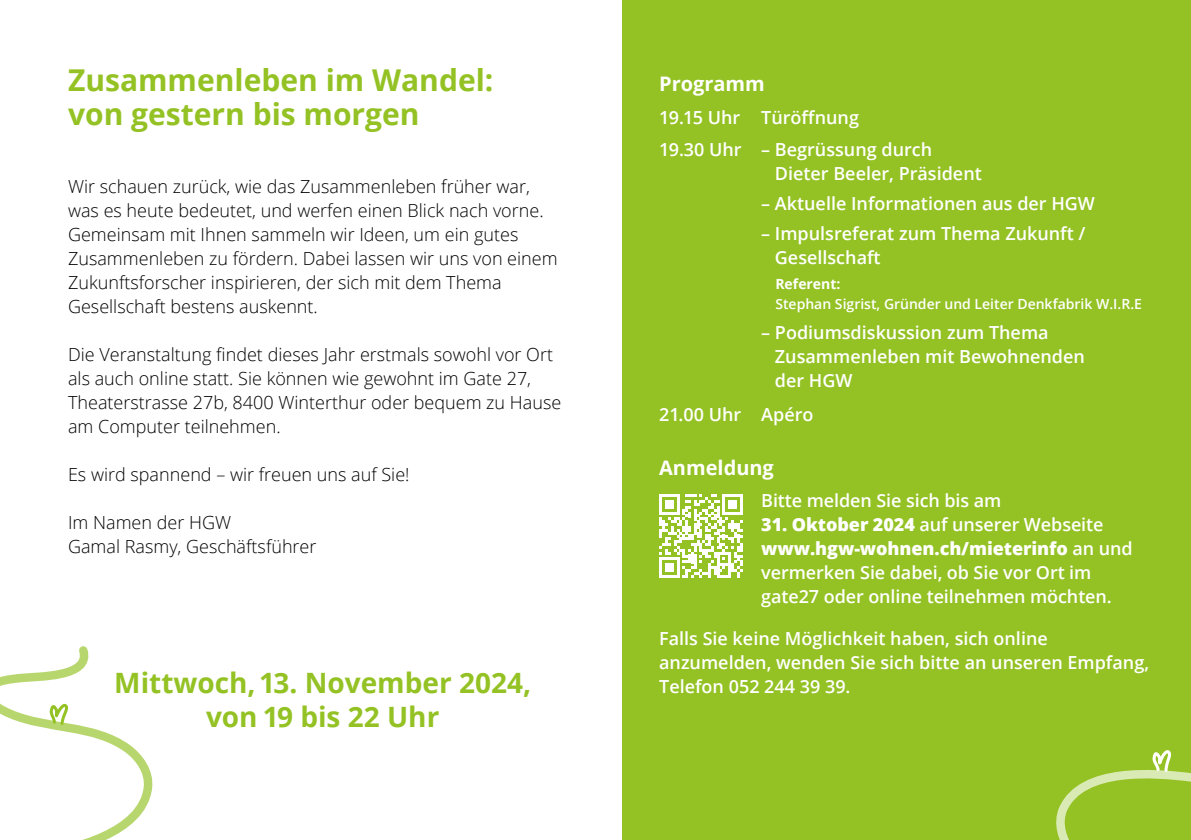
<style>
.page{position:relative;width:1191px;height:840px;background:#fff}
.page>*{position:absolute;margin:0;border:0;box-sizing:border-box;transform-origin:0 0}
.t1{font:700 30px/34px "Open Sans";color:#94c224}
.t2{font:700 28px/34px "Open Sans";color:#94c224;text-align:center}
.t3{font:700 20px "Open Sans";color:#fff}
.t4{font:300 18px/24px "Open Sans";color:#000}
.t5{font:600 18px/24px "Open Sans";color:#fff}
.t6{font:600 14px "Open Sans";color:#fff}
.t7{font:700 14px "Open Sans";color:#fff}
.s1{font-weight:800}
</style>
<div class="page">
<div style="left:622px;top:0;width:569px;height:839px;background:#94c224"></div>
<svg style="left:659px;top:494px;width:83px;height:83px"></svg>
<svg style="left:0;top:646px;width:153px;height:193px"></svg>
<svg style="left:1056px;top:750px;width:135px;height:89px"></svg>
<h1 class="t1" style="left:68px;top:62px;width:427px">Zusammenleben im Wandel: von gestern bis morgen</h1>
<p class="t4" style="left:68px;top:173px;width:491px">Wir schauen zurück, wie das Zusammenleben früher war, was es heute bedeutet, und werfen einen Blick nach vorne.<br>Gemeinsam mit Ihnen sammeln wir Ideen, um ein gutes Zusammenleben zu fördern. Dabei lassen wir uns von einem Zukunftsforscher inspirieren, der sich mit dem Thema Gesellschaft bestens auskennt.</p>
<p class="t4" style="left:68px;top:341px;width:495px">Die Veranstaltung findet dieses Jahr erstmals sowohl vor Ort als auch online statt. Sie können wie gewohnt im Gate 27, Theaterstrasse 27b, 8400 Winterthur oder bequem zu Hause am Computer teilnehmen.</p>
<p class="t4" style="left:68px;top:461px;width:343px">Es wird spannend – wir freuen uns auf Sie!</p>
<p class="t4" style="left:68px;top:509px;width:250px">Im Namen der HGW<br>Gamal Rasmy, Geschäftsführer</p>
<h2 class="t2" style="left:114px;top:664px;width:418px">Mittwoch, 13. November 2024, von 19 bis 22 Uhr</h2>
<p class="t3" style="left:659px;top:70px;width:107px">Programm</p>
<p class="t5" style="left:659px;top:100px;width:274px;line-height:32.6px">19.15 Uhr Türöffnung<br>19.30 Uhr – Begrüssung durch</p>
<p class="t5" style="left:775px;top:161px;width:208px">Dieter Beeler, Präsident</p>
<p class="t5" style="left:761px;top:191px;width:335px">– Aktuelle Informationen aus der HGW</p>
<p class="t5" style="left:775px;top:220px;width:312px;text-indent:-14px">– Impulsreferat zum Thema Zukunft /<br>Gesellschaft</p>
<p class="t7" style="left:775px;top:274px;width:67px">Referent:</p>
<p class="t6" style="left:775px;top:294px;width:368px">Stephan Sigrist, Gründer und Leiter Denkfabrik W.I.R.E</p>
<p class="t5" style="left:775px;top:320px;width:311px;text-indent:-14px">– Podiumsdiskussion zum Thema<br>Zusammenleben mit Bewohnenden der HGW</p>
<p class="t5" style="left:659px;top:401px;width:156px">21.00 Uhr Apéro</p>
<p class="t3" style="left:659px;top:453px;width:116px">Anmeldung</p>
<p class="t5" style="left:761px;top:488px;width:242px">Bitte melden Sie sich bis am</p>
<p class="t5" style="left:761px;top:512px;width:373px"><span class="s1">31. Oktober 2024</span> auf unserer Webseite <span class="s1">www.hgw-wohnen.ch/mieterinfo</span> an und vermerken Sie dabei, ob Sie vor Ort im gate27 oder online teilnehmen möchten.</p>
<p class="t5" style="left:659px;top:626px;width:491px">Falls Sie keine Möglichkeit haben, sich online anzumelden, wenden Sie sich bitte an unseren Empfang,<br>Telefon 052 244 39 39.</p>
</div>
